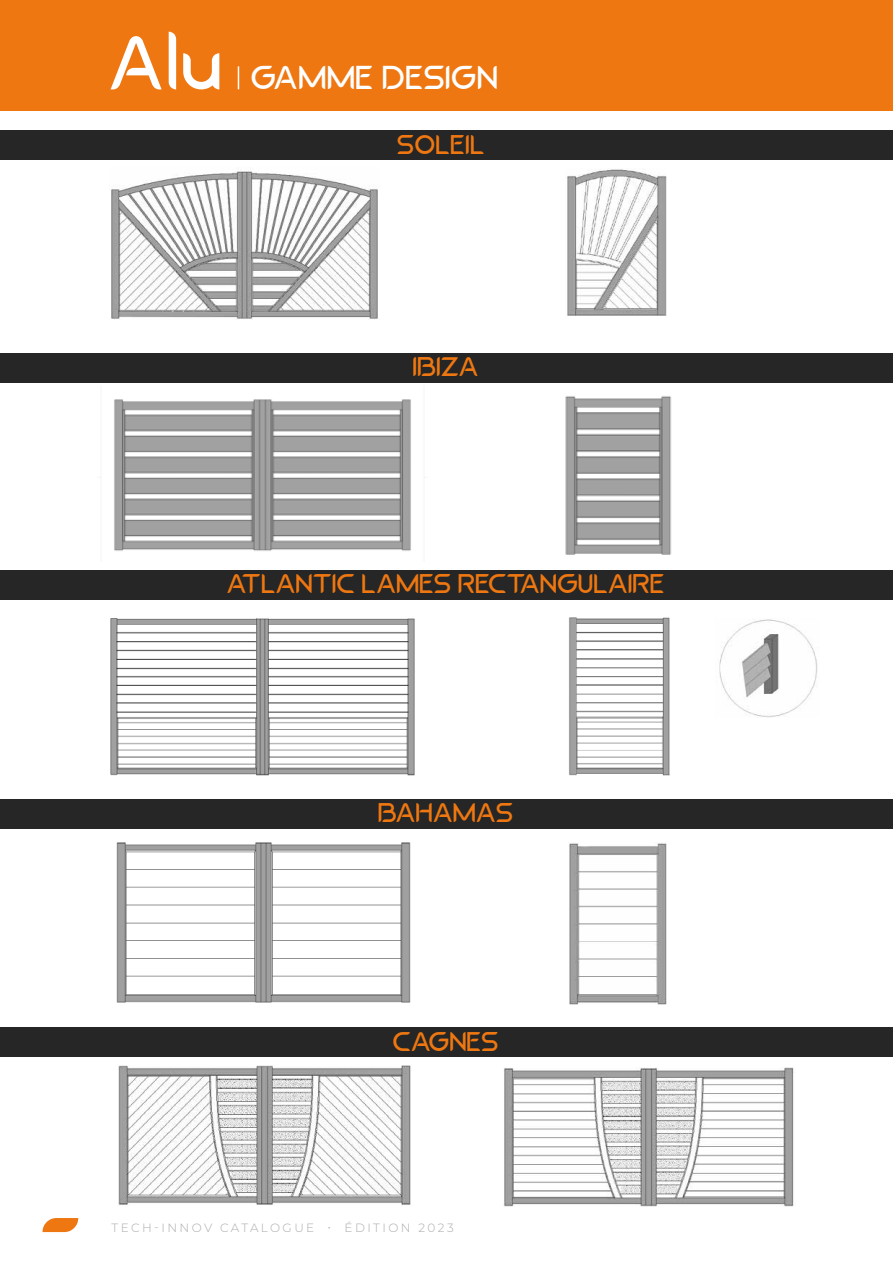
<style>
.page{position:relative;width:893px;height:1263px;background:#fff}
.page>*{position:absolute;margin:0;border:0;box-sizing:border-box;transform-origin:0 0}
.t1{font:76.05px "Cano";color:#fff}
.t2{font:33px "Cano";letter-spacing:.01em;color:#fff}
.t3{font:27px "Cano";color:#e71}
.t4{font:300 12px "Montserrat";letter-spacing:.2em;color:#aeabac}
</style>
<div class="page">
<div style="left:0;top:353px;width:893px;height:30px;background:#252625"></div>
<div style="left:0;top:130px;width:893px;height:29px;background:#252625"></div>
<div style="left:0;top:799px;width:893px;height:30px;background:#252625"></div>
<div style="left:0;top:570px;width:893px;height:30px;background:#252625"></div>
<div style="left:0;top:1027px;width:893px;height:30px;background:#252625"></div>
<img style="left:111px;top:171px;width:267px;height:148px">
<img style="left:100px;top:399px;width:325px;height:152px">
<img style="left:110px;top:618px;width:305px;height:158px">
<img style="left:116px;top:842px;width:295px;height:160px">
<img style="left:119px;top:1065px;width:292px;height:140px">
<img style="left:567px;top:169px;width:100px;height:146px">
<img style="left:565px;top:396px;width:107px;height:159px">
<img style="left:569px;top:617px;width:101px;height:158px">
<img style="left:719px;top:619px;width:99px;height:98px">
<img style="left:569px;top:843px;width:98px;height:161px">
<img style="left:504px;top:1067px;width:290px;height:139px">
<div style="left:0;top:0;width:893px;height:111px;background:#e71"></div>
<svg style="left:238px;top:66px;width:1px;height:23px"></svg>
<svg style="left:43px;top:1218px;width:35px;height:14px"></svg>
<h1 class="t1" style="left:111px;top:32px;width:116px">Alu</h1>
<p class="t2" style="left:252px;top:64px;width:249px">GAMME DESIGN</p>
<p class="t3" style="left:398px;top:134px;width:89px">SOLEIL</p>
<p class="t3" style="left:413px;top:356px;width:67px">IBIZA</p>
<p class="t3" style="left:228px;top:573px;width:439px">ATLANTIC LAMES RECTANGULAIRE</p>
<p class="t3" style="left:379px;top:802px;width:137px">BAHAMAS</p>
<p class="t3" style="left:393px;top:1030px;width:108px">CAGNES</p>
<p class="t4" style="left:112px;top:1219px;width:344px">TECH-INNOV CATALOGUE • ÉDITION 2023</p>
</div>
